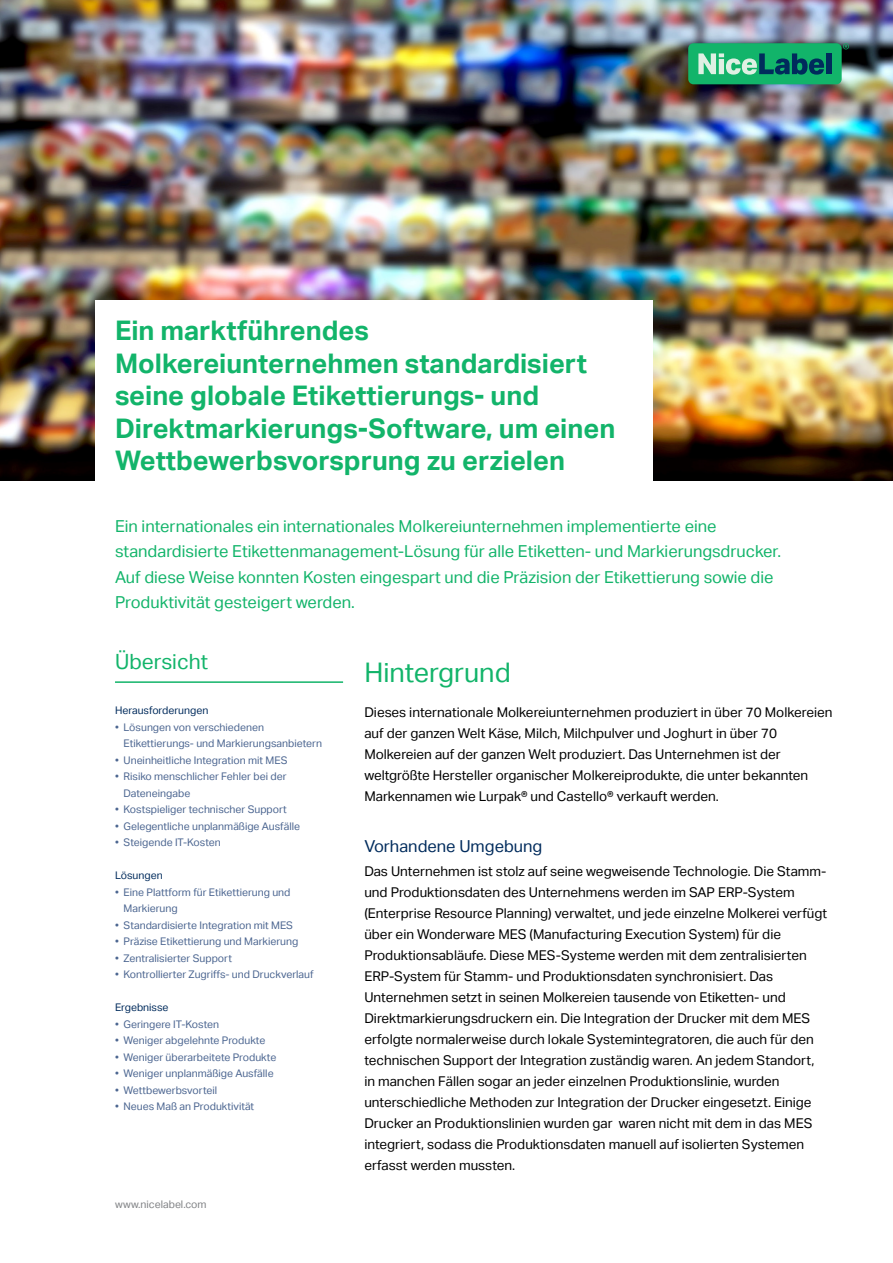
<style>
.page{position:relative;width:893px;height:1263px;background:#fff}
.page>*{position:absolute;margin:0;border:0;box-sizing:border-box;transform-origin:0 0}
.t1{font:700 27px/32.4px "Aktiv Grotesk";color:#12b46a}
.t2{font:27px "Aktiv Grotesk";color:#12b46a}
.t3{font:21px "Aktiv Grotesk";color:#12b46a}
.t4{font:16.5px/25.5px "Aktiv Grotesk";color:#12b46a}
.t5{font:16.5px "Aktiv Grotesk";color:#002b5c}
.t6{font:13.5px/21px "Aktiv Grotesk";color:#000}
.t7{font:10.5px/16.5px "Aktiv Grotesk";color:#4b6590}
.t8{font:10.5px "Aktiv Grotesk";color:#002b5c}
.t9{font:10.5px "Aktiv Grotesk";color:#808285}
</style>
<div class="page">
<img style="left:0;top:0;width:893px;height:480px">
<div style="left:688px;top:43px;width:154px;height:41px;background:#12b46a;border-radius:5px"></div>
<svg style="left:843px;top:43px;width:6px;height:6px"></svg>
<svg style="left:698px;top:53px;width:126px;height:22px"></svg>
<div style="left:826px;top:53px;width:5px;height:21px;background:#002b5c"></div>
<hr style="left:115px;top:681px;width:228px;height:2px;background:#12b46a">
<div style="left:95px;top:300px;width:558px;height:211px;background:#fff"></div>
<h1 class="t1" style="left:115px;top:315px;width:502px">Ein marktführendes Molkereiunternehmen standardisiert seine globale Etikettierungs- und Direktmarkierungs-Software, um einen Wettbewerbsvorsprung zu erzielen</h1>
<p class="t4" style="left:115px;top:513px;width:668px">Ein internationales ein internationales Molkereiunternehmen implementierte eine standardisierte Etikettenmanagement-Lösung für alle Etiketten- und Markierungsdrucker.<br>Auf diese Weise konnten Kosten eingespart und die Präzision der Etikettierung sowie die Produktivität gesteigert werden.</p>
<h2 class="t3" style="left:115px;top:649px;width:94px">Übersicht</h2>
<h1 class="t2" style="left:364px;top:657px;width:148px">Hintergrund</h1>
<p class="t8" style="left:115px;top:705px;width:95px">Herausforderungen</p>
<p class="t7" style="left:124px;top:719px;width:200px;text-indent:-9px">• Lösungen von verschiedenen<br>Etikettierungs- und Markierungsanbietern</p>
<p class="t7" style="left:115px;top:752px;width:174px">• Uneinheitliche Integration mit MES</p>
<p class="t7" style="left:124px;top:768px;width:164px;text-indent:-9px">• Risiko menschlicher Fehler bei der<br>Dateneingabe</p>
<p class="t7" style="left:115px;top:801px;width:173px">• Kostspieliger technischer Support</p>
<p class="t7" style="left:115px;top:818px;width:187px">• Gelegentliche unplanmäßige Ausfälle</p>
<p class="t7" style="left:115px;top:834px;width:107px">• Steigende IT-Kosten</p>
<p class="t8" style="left:115px;top:870px;width:49px">Lösungen</p>
<p class="t7" style="left:124px;top:884px;width:168px;text-indent:-9px">• Eine Plattform für Etikettierung und<br>Markierung</p>
<p class="t7" style="left:115px;top:917px;width:179px">• Standardisierte Integration mit MES</p>
<p class="t7" style="left:115px;top:933px;width:185px">• Präzise Etikettierung und Markierung</p>
<p class="t7" style="left:115px;top:950px;width:118px">• Zentralisierter Support</p>
<p class="t7" style="left:115px;top:966px;width:200px">• Kontrollierter Zugriffs- und Druckverlauf</p>
<p class="t8" style="left:115px;top:1001px;width:55px">Ergebnisse</p>
<p class="t7" style="left:115px;top:1016px;width:106px">• Geringere IT-Kosten</p>
<p class="t7" style="left:115px;top:1032px;width:152px">• Weniger abgelehnte Produkte</p>
<p class="t7" style="left:115px;top:1049px;width:163px">• Weniger überarbeitete Produkte</p>
<p class="t7" style="left:115px;top:1065px;width:160px">• Weniger unplanmäßige Ausfälle</p>
<p class="t7" style="left:115px;top:1082px;width:104px">• Wettbewerbsvorteil</p>
<p class="t7" style="left:115px;top:1098px;width:141px">• Neues Maß an Produktivität</p>
<p class="t9" style="left:115px;top:1199px;width:93px">www.nicelabel.com</p>
<p class="t6" style="left:364px;top:702px;width:470px">Dieses internationale Molkereiunternehmen produziert in über 70 Molkereien auf der ganzen Welt Käse, Milch, Milchpulver und Joghurt in über 70<br>Molkereien auf der ganzen Welt produziert. Das Unternehmen ist der weltgrößte Hersteller organischer Molkereiprodukte, die unter bekannten Markennamen wie Lurpak® und Castello® verkauft werden.</p>
<p class="t5" style="left:364px;top:836px;width:180px">Vorhandene Umgebung</p>
<p class="t6" style="left:364px;top:861px;width:464px">Das Unternehmen ist stolz auf seine wegweisende Technologie. Die Stamm&shy;und Produktionsdaten des Unternehmens werden im SAP ERP-System (Enterprise Resource Planning) verwaltet, und jede einzelne Molkerei verfügt über ein Wonderware MES (Manufacturing Execution System) für die Produktionsabläufe. Diese MES-Systeme werden mit dem zentralisierten ERP-System für Stamm- und Produktionsdaten synchronisiert. Das Unternehmen setzt in seinen Molkereien tausende von Etiketten- und Direktmarkierungsdruckern ein. Die Integration der Drucker mit dem MES erfolgte normalerweise durch lokale Systemintegratoren, die auch für den technischen Support der Integration zuständig waren. An jedem Standort, in manchen Fällen sogar an jeder einzelnen Produktionslinie, wurden unterschiedliche Methoden zur Integration der Drucker eingesetzt. Einige Drucker an Produktionslinien wurden gar waren nicht mit dem in das MES integriert, sodass die Produktionsdaten manuell auf isolierten Systemen erfasst werden mussten.</p>
</div>
